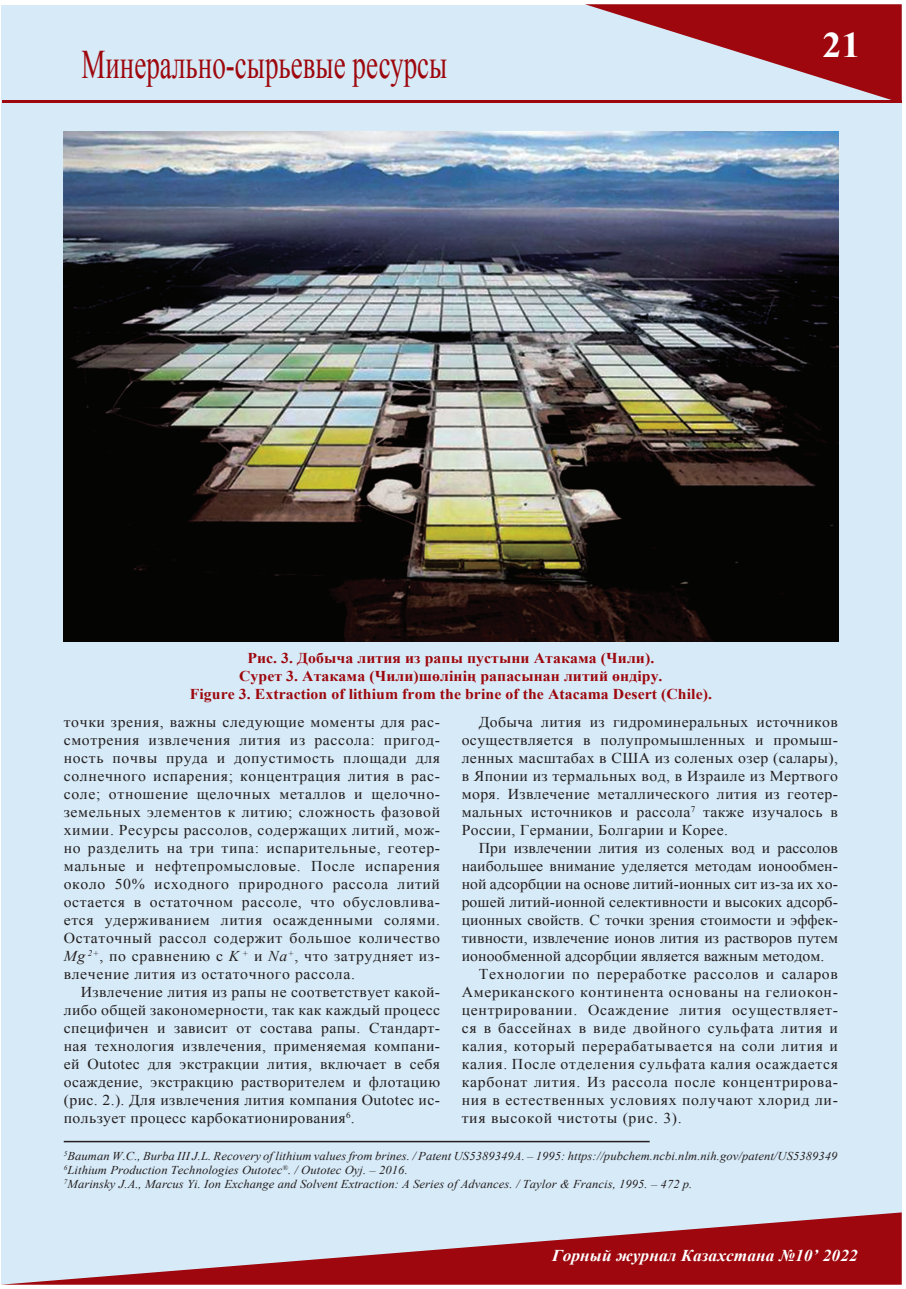
<style>
.page{position:relative;width:906px;height:1289px;background:#fff}
.page>*{position:absolute;margin:0;border:0;box-sizing:border-box;transform-origin:0 0}
.t1{font:40.5px "Times New Roman";color:#9d070d;scale:.67 1}
.t2{font:700 36px "Times New Roman";color:#fff;scale:1.05 1}
.t3{font:italic 700 16.5px "Times New Roman";letter-spacing:.005em;color:#fff;scale:1.05 1}
.t4{font:15px/18px "Times New Roman";letter-spacing:.04em;color:#231f20;text-align:justify;scale:1.05 1}
.t5{font:15px "Times New Roman";letter-spacing:.005em;color:#231f20;scale:1.05 1}
.t6{font:700 15px/18px "Times New Roman";letter-spacing:.005em;color:#9d070d;text-align:center;scale:1.05 1}
.t7{font:italic 12px/14.4px "Times New Roman";letter-spacing:.005em;color:#231f20;scale:1.05 1}
.s1{font-style:italic}
</style>
<div class="page">
<div style="left:1px;top:5px;width:900px;height:1278px;background:#d7eaf7"></div>
<svg style="left:585px;top:4px;width:316px;height:96px"></svg>
<svg style="left:1px;top:1212px;width:900px;height:72px"></svg>
<hr style="left:2px;top:100px;width:899px;height:3px;background:#9d070d">
<img style="left:64px;top:131px;width:774px;height:511px">
<hr style="left:64px;top:1140px;width:585px;height:2px;background:#231f20">
<h1 class="t1" style="left:81px;top:37px;width:547px">Минерально-сырьевые ресурсы</h1>
<h2 class="t2" style="left:822px;top:20px;width:38px">21</h2>
<p class="t6" style="left:190px;top:648px;width:499px">Рис. 3. Добыча лития из рапы пустыни Атакама (Чили).<br>Сурет 3. Атакама (Чили)шөлінің рапасынан литий өндіру.<br>Figure 3. Extraction of lithium from the brine of the Atacama Desert (Chile).</p>
<p class="t4" style="left:64px;top:712px;width:360px">точки зрения, важны следующие моменты для рас&shy;смотрения извлечения лития из рассола: пригод&shy;ность почвы пруда и допустимость площади для солнечного испарения; концентрация лития в рас&shy;соле; отношение щелочных металлов и щелочно&shy;земельных элементов к литию; сложность фазовой химии. Ресурсы рассолов, содержащих литий, мож&shy;но разделить на три типа: испарительные, геотер&shy;мальные и нефтепромысловые. После испарения около 50% исходного природного рассола литий остается в остаточном рассоле, что обусловлива&shy;ется удерживанием лития осажденными солями.<br>Остаточный рассол содержит большое количество <span class="s1">Mg</span> <sup>2+</sup>, по сравнению с <span class="s1">K</span> <sup>+</sup> и <span class="s1">Na</span><sup>+</sup>, что затрудняет из&shy;влечение лития из остаточного рассола.</p>
<p class="t4" style="left:64px;top:982px;width:360px;text-indent:17px">Извлечение лития из рапы не соответствует какой&shy;либо общей закономерности, так как каждый процесс специфичен и зависит от состава рапы. Стандарт&shy;ная технология извлечения, применяемая компани&shy;ей Outotec для экстракции лития, включает в себя осаждение, экстракцию растворителем и флотацию (рис. 2.). Для извлечения лития компания Outotec ис&shy;пользует процесс карбокатионирования<sup>6</sup>.</p>
<p class="t4" style="left:462px;top:712px;width:360px;text-indent:17px">Добыча лития из гидроминеральных источников осуществляется в полупромышленных и промыш&shy;ленных масштабах в США из соленых озер (салары), в Японии из термальных вод, в Израиле из Мертвого моря. Извлечение металлического лития из геотер&shy;мальных источников и рассола<sup>7</sup> также изучалось в России, Германии, Болгарии и Корее.</p>
<p class="t5" style="left:479px;top:837px;width:344px">При извлечении лития из соленых вод и рассолов</p>
<p class="t5" style="left:462px;top:855px;width:360px">наибольшее внимание уделяется методам ионообмен-</p>
<p class="t5" style="left:462px;top:873px;width:360px">ной адсорбции на основе литий-ионных сит из-за их хо-</p>
<p class="t5" style="left:462px;top:891px;width:360px">рошей литий-ионной селективности и высоких адсорб-</p>
<p class="t5" style="left:462px;top:909px;width:360px">ционных свойств. С точки зрения стоимости и эффек-</p>
<p class="t5" style="left:462px;top:927px;width:360px">тивности, извлечение ионов лития из растворов путем</p>
<p class="t5" style="left:462px;top:945px;width:347px">ионообменной адсорбции является важным методом.</p>
<p class="t4" style="left:479px;top:964px;width:344px">Технологии по переработке рассолов и саларов</p>
<p class="t4" style="left:462px;top:982px;width:360px">Американского континента основаны на гелиокон-</p>
<p class="t4" style="left:462px;top:1000px;width:360px">центрировании. Осаждение лития осуществляет-</p>
<p class="t4" style="left:462px;top:1018px;width:360px">ся в бассейнах в виде двойного сульфата лития и</p>
<p class="t4" style="left:462px;top:1036px;width:360px">калия, который перерабатывается на соли лития и</p>
<p class="t4" style="left:462px;top:1054px;width:360px">калия. После отделения сульфата калия осаждается</p>
<p class="t4" style="left:462px;top:1072px;width:360px">карбонат лития. Из рассола после концентрирова-</p>
<p class="t4" style="left:462px;top:1090px;width:360px">ния в естественных условиях получают хлорид ли-</p>
<p class="t4" style="left:462px;top:1108px;width:211px">тия высокой чистоты (рис. 3).</p>
<p class="t7" style="left:64px;top:1147px;width:738px"><sup>5</sup>Bauman W.C., Burba III J.L. Recovery of lithium values from brines. / Patent US5389349A. – 1995: https://pubchem.ncbi.nlm.nih.gov/patent/US5389349<br><sup>6</sup>Lithium Production Technologies Outotec<sup>®</sup>. / Outotec Oyj. – 2016.<br><sup>7</sup>Marinsky J.A., Marcus Yi. Ion Exchange and Solvent Extraction: A Series of Advances. / Taylor &amp; Francis, 1995. – 472 p.</p>
<p class="t3" style="left:552px;top:1244px;width:292px">Горный журнал Казахстана №10’ 2022</p>
</div>
